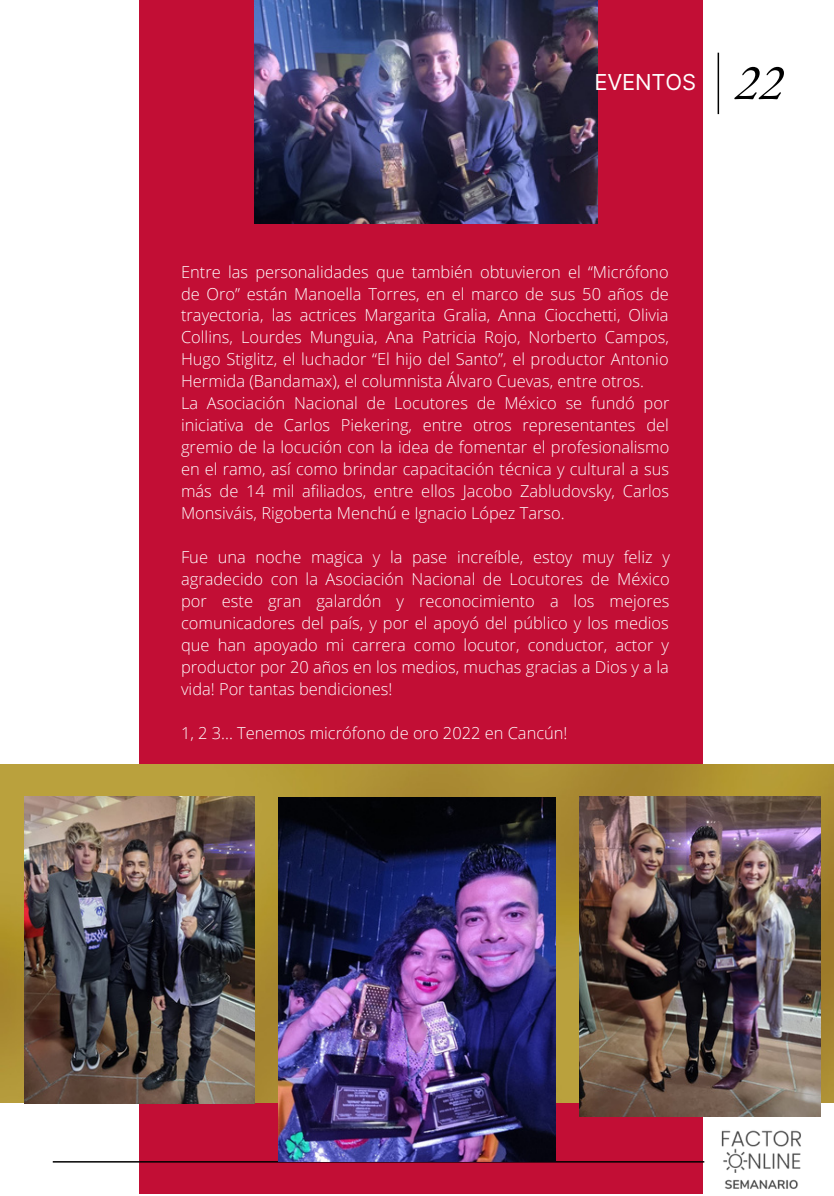
<style>
.page{position:relative;width:834px;height:1196px;background:#fff}
.page>*{position:absolute;margin:0;border:0;box-sizing:border-box;transform-origin:0 0}
.t1{font:italic 51.2px "EB Garamond";color:#000}
.t2{font:22px "Inter";letter-spacing:-.005em;color:#fff}
.t3{font:300 16.4px/22px "Open Sans";color:#fff}
</style>
<div class="page">
<hr style="left:717px;top:53px;width:2px;height:61px;background:#000">
<div style="left:139px;top:0;width:563px;height:1193px;background:#c20e35"></div>
<hr style="left:53px;top:1161px;width:651px;height:1px;background:#000">
<img style="left:704px;top:1116px;width:114px;height:73px">
<img style="left:254px;top:0;width:343px;height:223px">
<img style="left:0;top:764px;width:834px;height:339px">
<img style="left:580px;top:796px;width:241px;height:320px">
<img style="left:278px;top:797px;width:277px;height:364px">
<img style="left:24px;top:796px;width:231px;height:307px">
<h2 class="t2" style="left:594px;top:69px;width:103px">EVENTOS</h2>
<h1 class="t1" style="left:734px;top:48px;width:50px">22</h1>
<p class="t3" style="left:181px;top:260px;width:490px">Entre las personalidades que también obtuvieron el “Micrófono de Oro” están Manoella Torres, en el marco de sus 50 años de trayectoria, las actrices Margarita Gralia, Anna Ciocchetti, Olivia Collins, Lourdes Munguia, Ana Patricia Rojo, Norberto Campos, Hugo Stiglitz, el luchador “El hijo del Santo”, el productor Antonio Hermida (Bandamax), el columnista Álvaro Cuevas, entre otros.<br>La Asociación Nacional de Locutores de México se fundó por iniciativa de Carlos Piekering, entre otros representantes del gremio de la locución con la idea de fomentar el profesionalismo en el ramo, así como brindar capacitación técnica y cultural a sus más de 14 mil afiliados, entre ellos Jacobo Zabludovsky, Carlos Monsiváis, Rigoberta Menchú e Ignacio López Tarso.</p>
<p class="t3" style="left:181px;top:545px;width:490px;text-align:justify">Fue una noche magica y la pase increíble, estoy muy feliz y agradecido con la Asociación Nacional de Locutores de México por este gran galardón y reconocimiento a los mejores comunicadores del país, y por el apoyó del público y los medios que han apoyado mi carrera como locutor, conductor, actor y productor por 20 años en los medios, muchas gracias a Dios y a la vida! Por tantas bendiciones!</p>
<p class="t3" style="left:181px;top:721px;width:388px">1, 2 3... Tenemos micrófono de oro 2022 en Cancún!</p>
</div>
